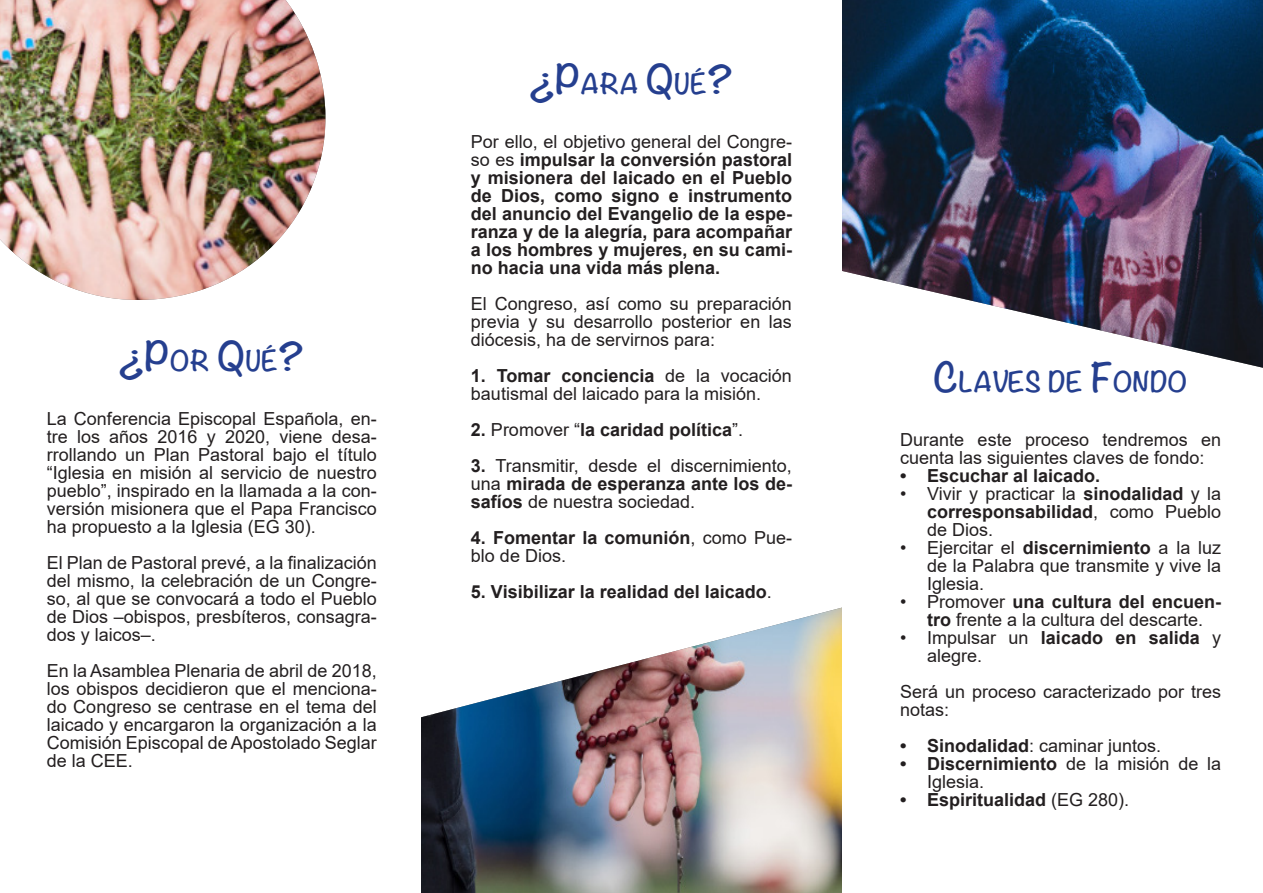
<style>
.page{position:relative;width:1263px;height:893px;background:#fff}
.page>*{position:absolute;margin:0;border:0;box-sizing:border-box;transform-origin:0 0}
.t1{font:700 36px "Noteworthy";color:#253f8f}
.t2{font:700 25.2px "Noteworthy";color:#253f8f}
.t3{font:18px/18px "Arial";color:#231f20;text-align:justify}
.t4{font:700 18px/18px "Arial";color:#231f20;text-align:justify}
.s1{font-size:25.2px}
.s2{font-size:36px}
.s3{font-weight:400}
.s4{font-weight:700}
</style>
<div class="page">
<img style="left:842px;top:0;width:421px;height:368px">
<img style="left:421px;top:608px;width:421px;height:285px">
<img style="left:0;top:0;width:325px;height:300px">
<h1 class="t1" style="left:119px;top:333px;width:187px">¿P<span class="s1">OR</span> Q<span class="s1">UÉ</span>?</h1>
<p class="t3" style="left:47px;top:411px;width:331px">La Conferencia Episcopal Española, en&shy;tre los años 2016 y 2020, viene desa&shy;rrollando un Plan Pastoral bajo el título “Iglesia en misión al servicio de nuestro pueblo”, inspirado en la llamada a la con&shy;versión misionera que el Papa Francisco ha propuesto a la Iglesia (EG 30).</p>
<p class="t3" style="left:47px;top:553px;width:331px">El Plan de Pastoral prevé, a la finalización del mismo, la celebración de un Congre&shy;so, al que se convocará a todo el Pueblo de Dios –obispos, presbíteros, consagra&shy;dos y laicos–.</p>
<p class="t3" style="left:47px;top:663px;width:331px">En la Asamblea Plenaria de abril de 2018, los obispos decidieron que el menciona&shy;do Congreso se centrase en el tema del laicado y encargaron la organización a la Comisión Episcopal de Apostolado Seglar de la CEE.</p>
<h2 class="t2" style="left:529px;top:68px;width:206px"><span class="s2">¿P</span>ARA <span class="s2">Q</span>UÉ<span class="s2">?</span></h2>
<p class="t4" style="left:471px;top:134px;width:323px"><span class="s3">Por ello, el objetivo general del Congre&shy;so es</span> impulsar la conversión pastoral y misionera del laicado en el Pueblo de Dios, como signo e instrumento del anuncio del Evangelio de la espe&shy;ranza y de la alegría, para acompañar a los hombres y mujeres, en su cami&shy;no hacia una vida más plena.</p>
<p class="t3" style="left:471px;top:296px;width:322px">El Congreso, así como su preparación previa y su desarrollo posterior en las diócesis, ha de servirnos para:</p>
<p class="t3" style="left:471px;top:368px;width:322px"><span class="s4">1. Tomar conciencia</span> de la vocación bautismal del laicado para la misión.</p>
<p class="t4" style="left:471px;top:422px;width:274px">2. <span class="s3">Promover “</span>la caridad política<span class="s3">”.</span></p>
<p class="t3" style="left:471px;top:458px;width:322px"><span class="s4">3.</span> Transmitir, desde el discernimiento, una <span class="s4">mirada de esperanza ante los de&shy;safíos</span> de nuestra sociedad.</p>
<p class="t4" style="left:471px;top:530px;width:323px">4. Fomentar la comunión<span class="s3">, como Pue&shy;blo de Dios.</span></p>
<p class="t4" style="left:471px;top:584px;width:302px">5. Visibilizar la realidad del laicado<span class="s3">.</span></p>
<h2 class="t2" style="left:933px;top:366px;width:256px"><span class="s2">C</span>LAVES DE <span class="s2">F</span>ONDO</h2>
<p class="t3" style="left:900px;top:432px;width:322px">Durante este proceso tendremos en cuenta las siguientes claves de fondo:</p>
<p class="t4" style="left:900px;top:468px;width:202px">• Escuchar al laicado.</p>
<p class="t3" style="left:927px;top:486px;width:295px;text-indent:-27px">• Vivir y practicar la <span class="s4">sinodalidad</span> y la <span class="s4">corresponsabilidad</span>, como Pueblo de Dios.</p>
<p class="t3" style="left:927px;top:540px;width:296px;text-indent:-27px">• Ejercitar el <span class="s4">discernimiento</span> a la luz de la Palabra que transmite y vive la Iglesia.</p>
<p class="t3" style="left:900px;top:594px;width:322px;text-align:center">• Promover <span class="s4">una cultura del encuen&shy;tro</span> frente a la cultura del descarte.</p>
<p class="t3" style="left:927px;top:630px;width:296px;text-indent:-27px">• Impulsar un <span class="s4">laicado en salida</span> y alegre.</p>
<p class="t3" style="left:900px;top:684px;width:322px">Será un proceso caracterizado por tres notas:</p>
<p class="t3" style="left:900px;top:738px;width:263px"><span class="s4">• Sinodalidad</span>: caminar juntos.</p>
<p class="t3" style="left:927px;top:756px;width:295px;text-indent:-27px"><span class="s4">• Discernimiento</span> de la misión de la<br>Iglesia.</p>
<p class="t4" style="left:900px;top:792px;width:231px">• Espiritualidad <span class="s3">(EG 280).</span></p>
</div>
